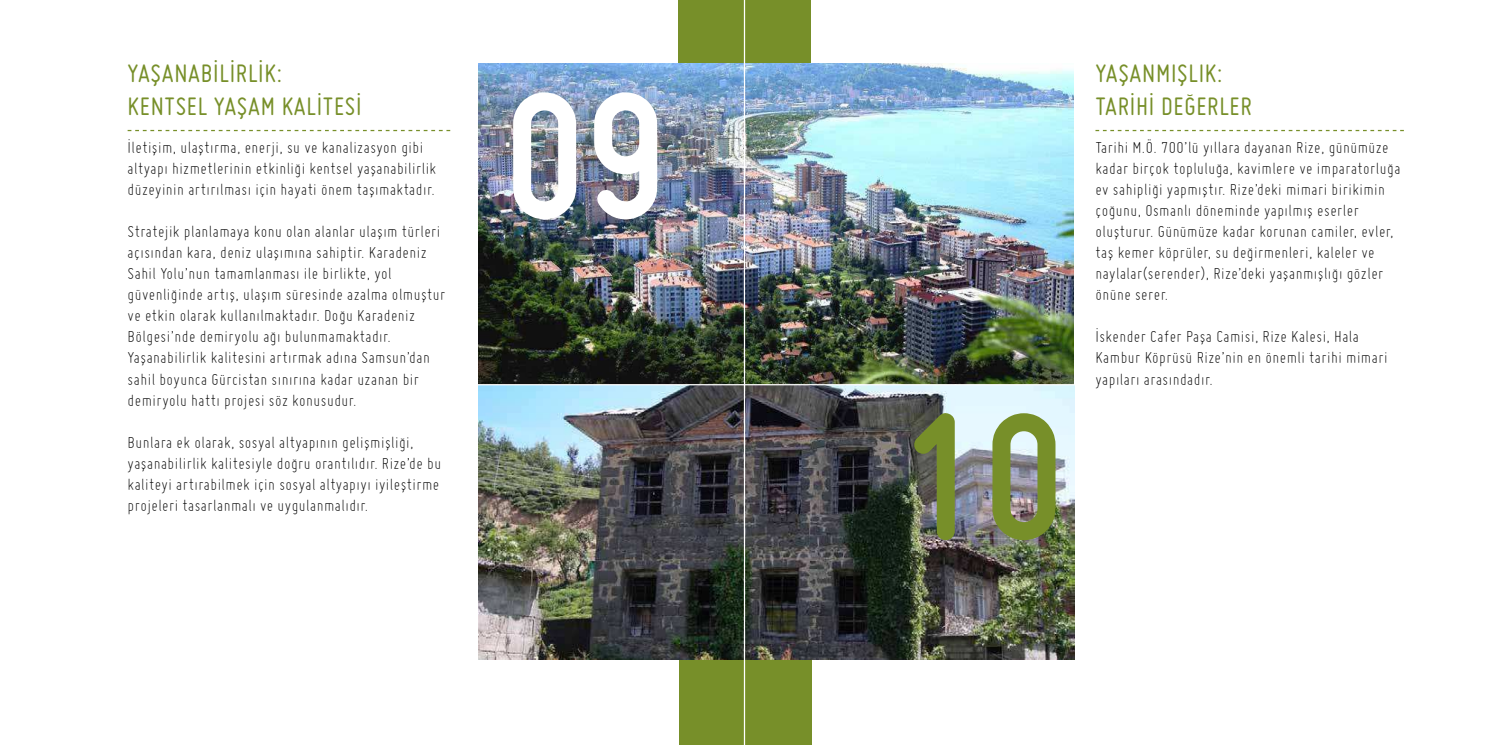
<style>
.page{position:relative;width:1489px;height:745px;background:#fff}
.page>*{position:absolute;margin:0;border:0;box-sizing:border-box;transform-origin:0 0}
.t1{font:700 187.5px "Miso";color:#fff}
.t2{font:700 187.5px "Miso";color:#778f29}
.t3{font:27.5px/33px "Miso";letter-spacing:.025em;color:#778f29}
.t4{font:300 17.5px/21px "Miso";letter-spacing:.025em;color:#000}
</style>
<div class="page">
<div style="left:678px;top:0;width:132px;height:64px;background:#778f29"></div>
<div style="left:679px;top:638px;width:132px;height:106px;background:#778f29"></div>
<img style="left:478px;top:64px;width:596px;height:595px">
<hr style="left:120px;top:384px;width:1368px;height:1px;background:#fff">
<hr style="left:743px;top:0;width:2px;height:744px;background:#fff">
<svg style="left:128px;top:130px;width:322px;height:1px"></svg>
<svg style="left:1095px;top:130px;width:308px;height:1px"></svg>
<h2 class="t3" style="left:128px;top:56px;width:235px">YAŞANABİLİRLİK:<br>KENTSEL YAŞAM KALİTESİ</h2>
<h2 class="t3" style="left:1095px;top:56px;width:158px">YAŞANMIŞLIK:<br>TARİHİ DEĞERLER</h2>
<p class="t4" style="left:128px;top:137px;width:310px">İletişim, ulaştırma, enerji, su ve kanalizasyon gibi altyapı hizmetlerinin etkinliği kentsel yaşanabilirlik düzeyinin artırılması için hayati önem taşımaktadır.</p>
<p class="t4" style="left:128px;top:221px;width:319px">Stratejik planlamaya konu olan alanlar ulaşım türleri açısından kara, deniz ulaşımına sahiptir. Karadeniz Sahil Yolu’nun tamamlanması ile birlikte, yol güvenliğinde artış, ulaşım süresinde azalma olmuştur ve etkin olarak kullanılmaktadır. Doğu Karadeniz Bölgesi’nde demiryolu ağı bulunmamaktadır.<br>Yaşanabilirlik kalitesini artırmak adına Samsun’dan sahil boyunca Gürcistan sınırına kadar uzanan bir demiryolu hattı projesi söz konusudur.</p>
<p class="t4" style="left:128px;top:431px;width:315px">Bunlara ek olarak, sosyal altyapının gelişmişliği, yaşanabilirlik kalitesiyle doğru orantılıdır. Rize’de bu kaliteyi artırabilmek için sosyal altyapıyı iyileştirme projeleri tasarlanmalı ve uygulanmalıdır.</p>
<h1 class="t1" style="left:505px;top:92px;width:162px">09</h1>
<p class="t4" style="left:1095px;top:137px;width:306px">Tarihi M.Ö. 700’lü yıllara dayanan Rize, günümüze kadar birçok topluluğa, kavimlere ve imparatorluğa ev sahipliği yapmıştır. Rize’deki mimari birikimin çoğunu, Osmanlı döneminde yapılmış eserler oluşturur. Günümüze kadar korunan camiler, evler, taş kemer köprüler, su değirmenleri, kaleler ve naylalar(serender), Rize’deki yaşanmışlığı gözler önüne serer.</p>
<p class="t4" style="left:1095px;top:326px;width:293px">İskender Cafer Paşa Camisi, Rize Kalesi, Hala<br>Kambur Köprüsü Rize’nin en önemli tarihi mimari yapıları arasındadır.</p>
<h1 class="t2" style="left:902px;top:412px;width:162px">10</h1>
</div>
